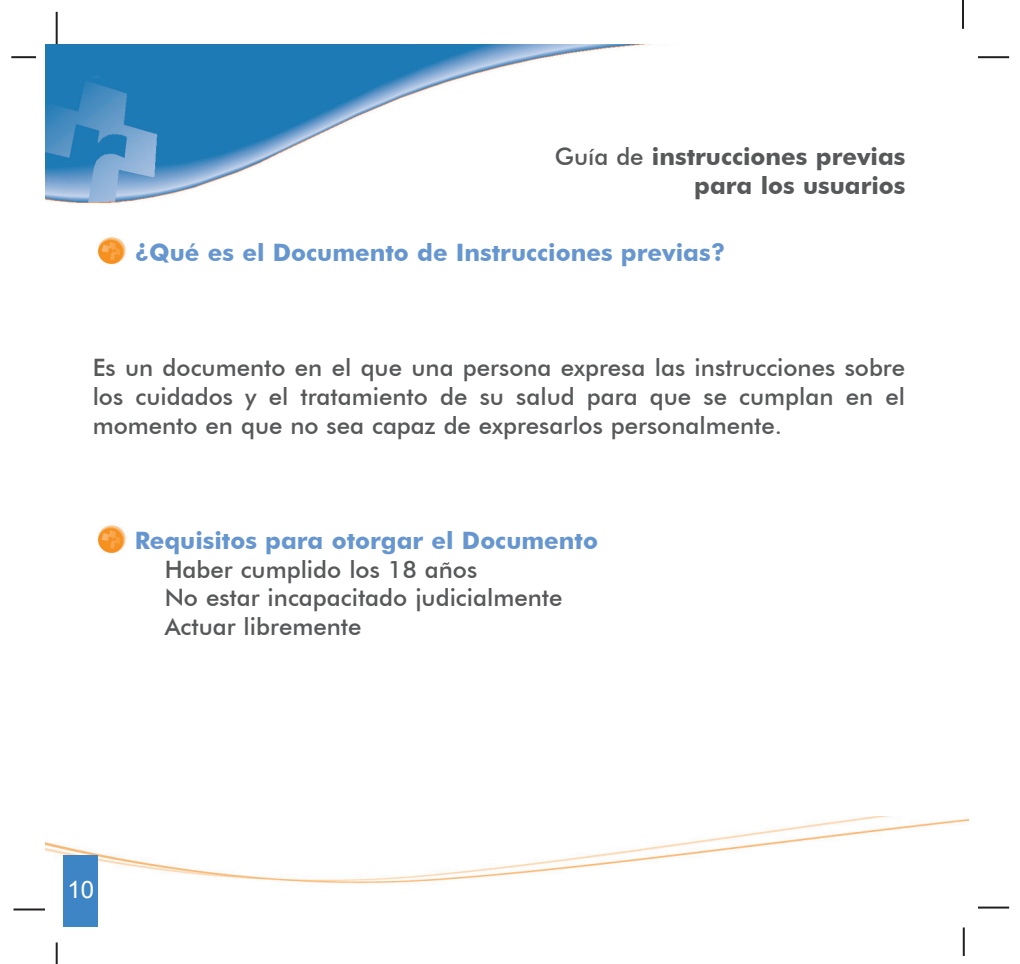
<style>
.page{position:relative;width:1020px;height:964px;background:#fff}
.page>*{position:absolute;margin:0;border:0;box-sizing:border-box;transform-origin:0 0}
.t1{font:500 24px/28.8px "Futura BT";color:#57585a;text-align:justify}
.t2{font:700 24px "Futura BT";color:#6696cf}
.t3{font:700 24px/28.8px "Futura BT";color:#57585a;text-align:right}
.t4{font:24px "Arial";color:#fff}
.s1{font-weight:500}
</style>
<div class="page">
<hr style="left:56px;top:12px;width:2px;height:32px;background:#231f20">
<hr style="left:11px;top:56px;width:25px;height:2px;background:#231f20">
<hr style="left:14px;top:908px;width:31px;height:2px;background:#231f20">
<hr style="left:56px;top:942px;width:2px;height:22px;background:#231f20">
<hr style="left:963px;top:927px;width:2px;height:29px;background:#231f20">
<hr style="left:978px;top:907px;width:31px;height:2px;background:#231f20">
<hr style="left:962px;top:0;width:2px;height:29px;background:#231f20">
<hr style="left:978px;top:56px;width:31px;height:2px;background:#231f20">
<img style="left:45px;top:44px;width:606px;height:159px">
<div style="left:396px;top:144px;width:512px;height:72px;background:#fff"></div>
<img style="left:45px;top:816px;width:924px;height:80px">
<div style="left:64px;top:856px;width:34px;height:72px;background:#3e85c5"></div>
<img style="left:98px;top:237px;width:28px;height:28px">
<img style="left:98px;top:525px;width:28px;height:28px">
<p class="t3" style="left:555px;top:142px;width:352px"><span class="s1">Guía de</span> instrucciones previas para los usuarios</p>
<p class="t2" style="left:135px;top:238px;width:592px">¿Qué es el Documento de Instrucciones previas?</p>
<p class="t1" style="left:93px;top:353px;width:814px">Es un documento en el que una persona expresa las instrucciones sobre los cuidados y el tratamiento de su salud para que se cumplan en el momento en que no sea capaz de expresarlos personalmente.</p>
<p class="t2" style="left:135px;top:526px;width:465px">Requisitos para otorgar el Documento</p>
<p class="t1" style="left:165px;top:555px;width:399px;text-align:left">Haber cumplido los 18 años<br>No estar incapacitado judicialmente<br>Actuar libremente</p>
<p class="t4" style="left:67px;top:876px;width:28px">10</p>
</div>
